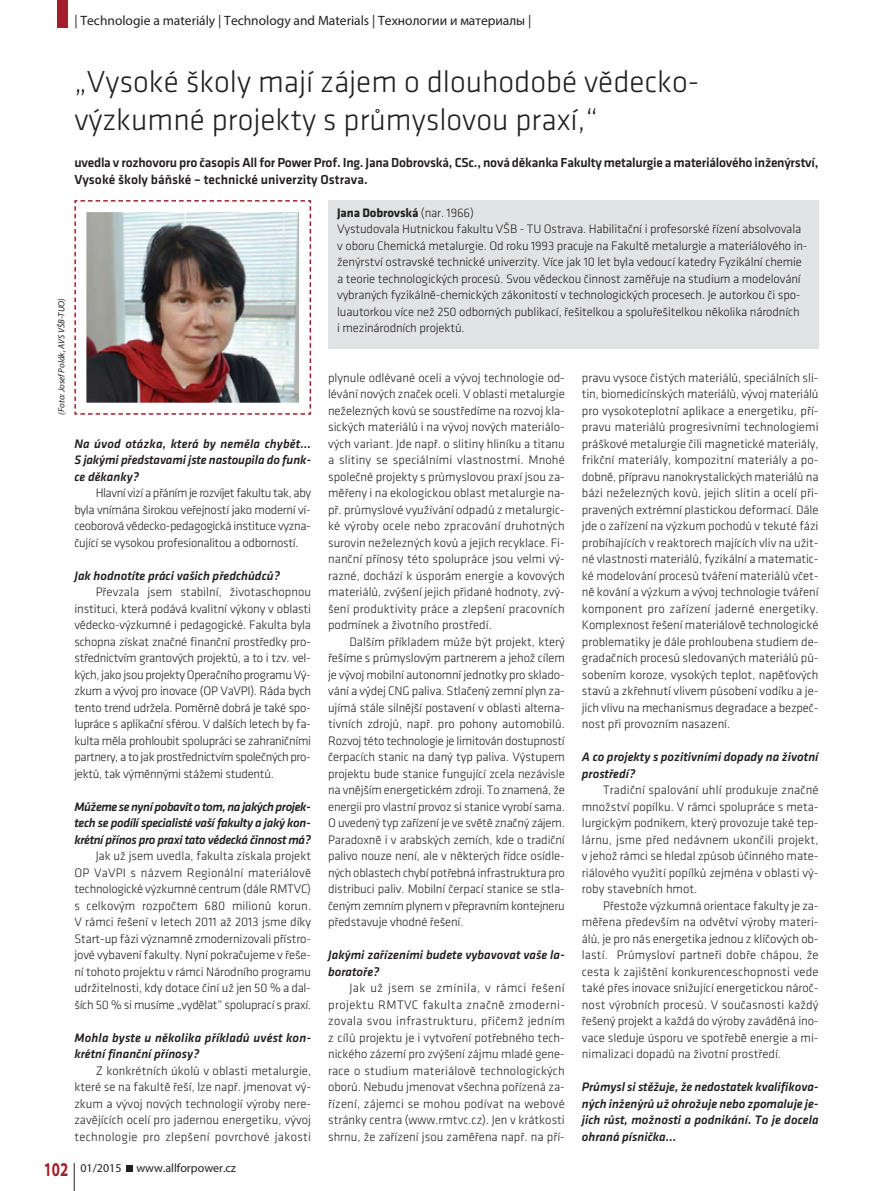
<style>
.page{position:relative;width:893px;height:1191px;background:#fff}
.page>*{position:absolute;margin:0;border:0;box-sizing:border-box;transform-origin:0 0}
.t1{font:300 31.5px/37.8px "Klavika";color:#231f20}
.t2{font:500 13.5px/16.5px "Klavika";letter-spacing:-.02em;color:#231f20}
.t3{font:13.5px "Myriad Pro";color:#231f20}
.t4{font:300 12.75px/16.5px "Klavika";letter-spacing:-.01em;color:#231f20;text-align:justify}
.t5{font:italic 500 12.75px/16.5px "Klavika";color:#231f20;text-align:justify}
.t6{font:12px "Myriad Pro";color:#231f20}
.t7{font:italic 9px "Myriad Pro";color:#231f20}
.s1{font-weight:700}
.s2{font-weight:700;font-stretch:semi-expanded;font-size:19.5px;color:#a0212d}
</style>
<div class="page">
<div style="left:57px;top:0;width:11px;height:28px;background:#a0212d"></div>
<svg style="left:127px;top:1165px;width:6px;height:6px"></svg>
<svg style="left:74px;top:1163px;width:1px;height:27px"></svg>
<div style="left:328px;top:200px;width:491px;height:149px;background:#e2e3e4"></div>
<img style="left:74px;top:200px;width:238px;height:215px">
<p class="t3" style="left:74px;top:15px;width:458px">| Technologie a materiály | Technology and Materials | Технологии и материалы |</p>
<h1 class="t1" style="left:74px;top:65px;width:626px">„Vysoké školy mají zájem o dlouhodobé vědecko&shy;výzkumné projekty s průmyslovou praxí,“</h1>
<p class="t2" style="left:74px;top:155px;width:746px">uvedla v rozhovoru pro časopis All for Power Prof. Ing. Jana Dobrovská, CSc., nová děkanka Fakulty metalurgie a materiálového inženýrství,<br>Vysoké školy báňské – technické univerzity Ostrava.</p>
<p class="t4" style="left:337px;top:205px;width:472px;text-align:left"><span class="s1">Jana Dobrovská</span> (nar. 1966)<br>Vystudovala Hutnickou fakultu VŠB - TU Ostrava. Habilitační i profesorské řízení absolvovala v oboru Chemická metalurgie. Od roku 1993 pracuje na Fakultě metalurgie a materiálového in&shy;ženýrství ostravské technické univerzity. Více jak 10 let byla vedoucí katedry Fyzikální chemie a teorie technologických procesů. Svou vědeckou činnost zaměřuje na studium a modelování vybraných fyzikálně-chemických zákonitostí v technologických procesech. Je autorkou či spo&shy;luautorkou více než 250 odborných publikací, řešitelkou a spoluřešitelkou několika národních<br>i mezinárodních projektů.</p>
<p class="t7" style="left:56px;top:415px;width:118px;rotate:-90deg">(Foto: Josef Polák, AVS VŠB-TUO)</p>
<p class="t4" style="left:582px;top:370px;width:238px">pravu vysoce čistých materiálů, speciálních sli&shy;tin, biomedicínských materiálů, vývoj materiálů pro vysokoteplotní aplikace a energetiku, pří&shy;pravu materiálů progresivními technologiemi práškové metalurgie čili magnetické materiály, frikční materiály, kompozitní materiály a po&shy;dobně, přípravu nanokrystalických materiálů na bázi neželezných kovů, jejich slitin a ocelí při&shy;pravených extrémní plastickou deformací. Dále jde o zařízení na výzkum pochodů v tekuté fázi probíhajících v reaktorech majících vliv na užit&shy;né vlastnosti materiálů, fyzikální a matematic&shy;ké modelování procesů tváření materiálů včet&shy;ně kování a výzkum a vývoj technologie tváření komponent pro zařízení jaderné energetiky.<br>Komplexnost řešení materiálově technologické problematiky je dále prohloubena studiem de&shy;gradačních procesů sledovaných materiálů pů&shy;sobením koroze, vysokých teplot, napěťových stavů a zkřehnutí vlivem působení vodíku a je&shy;jich vlivu na mechanismus degradace a bezpeč&shy;nost při provozním nasazení.</p>
<p class="t5" style="left:582px;top:749px;width:238px">A co projekty s pozitivními dopady na životní prostředí?</p>
<p class="t4" style="left:582px;top:783px;width:238px;text-indent:21px">Tradiční spalování uhlí produkuje značné množství popílku. V rámci spolupráce s meta&shy;lurgickým podnikem, který provozuje také tep&shy;lárnu, jsme před nedávnem ukončili projekt, v jehož rámci se hledal způsob účinného mate&shy;riálového využití popílků zejména v oblasti vý&shy;roby stavebních hmot.</p>
<p class="t4" style="left:582px;top:898px;width:238px;text-indent:21px">Přestože výzkumná orientace fakulty je za&shy;měřena především na odvětví výroby materi&shy;álů, je pro nás energetika jednou z klíčových ob&shy;lastí. Průmysloví partneři dobře chápou, že cesta k zajištění konkurenceschopnosti vede také přes inovace snižující energetickou nároč&shy;nost výrobních procesů. V současnosti každý řešený projekt a každá do výroby zaváděná ino&shy;vace sleduje úsporu ve spotřebě energie a mi&shy;nimalizaci dopadů na životní prostředí.</p>
<p class="t5" style="left:582px;top:1079px;width:238px">Průmysl si stěžuje, že nedostatek kvalifikova&shy;ných inženýrů už ohrožuje nebo zpomaluje je&shy;jich růst, možnosti a podnikání. To je docela ohraná písnička…</p>
<p class="t4" style="left:328px;top:370px;width:238px">plynule odlévané oceli a vývoj technologie od&shy;lévání nových značek oceli. V oblasti metalurgie neželezných kovů se soustředíme na rozvoj kla&shy;sických materiálů i na vývoj nových materiálo&shy;vých variant. Jde např. o slitiny hliníku a titanu a slitiny se speciálními vlastnostmi. Mnohé společné projekty s průmyslovou praxí jsou za&shy;měřeny i na ekologickou oblast metalurgie na&shy;př. průmyslové využívání odpadů z metalurgic&shy;ké výroby ocele nebo zpracování druhotných surovin neželezných kovů a jejich recyklace. Fi&shy;nanční přínosy této spolupráce jsou velmi vý&shy;razné, dochází k úsporám energie a kovových materiálů, zvýšení jejich přidané hodnoty, zvý&shy;šení produktivity práce a zlepšení pracovních podmínek a životního prostředí.</p>
<p class="t4" style="left:328px;top:634px;width:238px;text-indent:21px">Dalším příkladem může být projekt, který řešíme s průmyslovým partnerem a jehož cílem je vývoj mobilní autonomní jednotky pro sklado&shy;vání a výdej CNG paliva. Stlačený zemní plyn za&shy;ujímá stále silnější postavení v oblasti alterna&shy;tivních zdrojů, např. pro pohony automobilů.<br>Rozvoj této technologie je limitován dostupností čerpacích stanic na daný typ paliva. Výstupem projektu bude stanice fungující zcela nezávisle na vnějším energetickém zdroji. To znamená, že energii pro vlastní provoz si stanice vyrobí sama.<br>O uvedený typ zařízení je ve světě značný zájem.<br>Paradoxně i v arabských zemích, kde o tradiční palivo nouze není, ale v některých řídce osídle&shy;ných oblastech chybí potřebná infrastruktura pro distribuci paliv. Mobilní čerpací stanice se stla&shy;čeným zemním plynem v přepravním kontejneru představuje vhodné řešení.</p>
<p class="t5" style="left:328px;top:948px;width:238px">Jakými zařízeními budete vybavovat vaše la&shy;boratoře?</p>
<p class="t4" style="left:328px;top:981px;width:238px;text-indent:21px">Jak už jsem se zmínila, v rámci řešení projektu RMTVC fakulta značně zmoderni&shy;zovala svou infrastrukturu, přičemž jedním z cílů projektu je i vytvoření potřebného tech&shy;nického zázemí pro zvýšení zájmu mladé gene&shy;race o studium materiálově technologických oborů. Nebudu jmenovat všechna pořízená za&shy;řízení, zájemci se mohou podívat na webové stránky centra (www.rmtvc.cz). Jen v krátkosti shrnu, že zařízení jsou zaměřena např. na pří-</p>
<p class="t5" style="left:74px;top:436px;width:238px">Na úvod otázka, která by neměla chybět… S jakými představami jste nastoupila do funk&shy;ce děkanky?</p>
<p class="t4" style="left:74px;top:486px;width:238px;text-indent:21px">Hlavní vizí a přáním je rozvíjet fakultu tak, aby byla vnímána širokou veřejností jako moderní ví&shy;ceoborová vědecko-pedagogická instituce vyzna&shy;čující se vysokou profesionalitou a odborností.</p>
<p class="t5" style="left:74px;top:568px;width:207px">Jak hodnotíte práci vašich předchůdců?</p>
<p class="t4" style="left:74px;top:585px;width:238px;text-indent:21px">Převzala jsem stabilní, životaschopnou instituci, která podává kvalitní výkony v oblasti vědecko-výzkumné i pedagogické. Fakulta byla schopna získat značné finanční prostředky pro&shy;střednictvím grantových projektů, a to i tzv. vel&shy;kých, jako jsou projekty Operačního programu Vý&shy;zkum a vývoj pro inovace (OP VaVPI). Ráda bych tento trend udržela. Poměrně dobrá je také spo&shy;lupráce s aplikační sférou. V dalších letech by fa&shy;kulta měla prohloubit spolupráci se zahraničními partnery, a to jak prostřednictvím společných pro&shy;jektů, tak výměnnými stážemi studentů.</p>
<p class="t5" style="left:74px;top:799px;width:238px">Můžeme se nyní pobavit o tom, na jakých projek&shy;tech se podílí specialisté vaší fakulty a jaký kon&shy;krétní přínos pro praxi tato vědecká činnost má?</p>
<p class="t4" style="left:74px;top:849px;width:238px;text-indent:21px">Jak už jsem uvedla, fakulta získala projekt OP VaVPI s názvem Regionální materiálově technologické výzkumné centrum (dále RMTVC) s celkovým rozpočtem 680 milionů korun.<br>V rámci řešení v letech 2011 až 2013 jsme díky Start-up fázi významně zmodernizovali přístro&shy;jové vybavení fakulty. Nyní pokračujeme v řeše&shy;ní tohoto projektu v rámci Národního programu udržitelnosti, kdy dotace činí už jen 50 % a dal&shy;ších 50 % si musíme „vydělat“ spoluprací s praxí.</p>
<p class="t5" style="left:74px;top:1030px;width:238px">Mohla byste u několika příkladů uvést kon&shy;krétní finanční přínosy?</p>
<p class="t4" style="left:74px;top:1063px;width:238px;text-indent:21px">Z konkrétních úkolů v oblasti metalurgie, které se na fakultě řeší, lze např. jmenovat vý&shy;zkum a vývoj nových technologií výroby nere&shy;zavějících ocelí pro jadernou energetiku, vývoj technologie pro zlepšení povrchové jakosti</p>
<p class="t6" style="left:44px;top:1163px;width:194px"><span class="s2">102</span> 01/2015 www.allforpower.cz</p>
</div>
